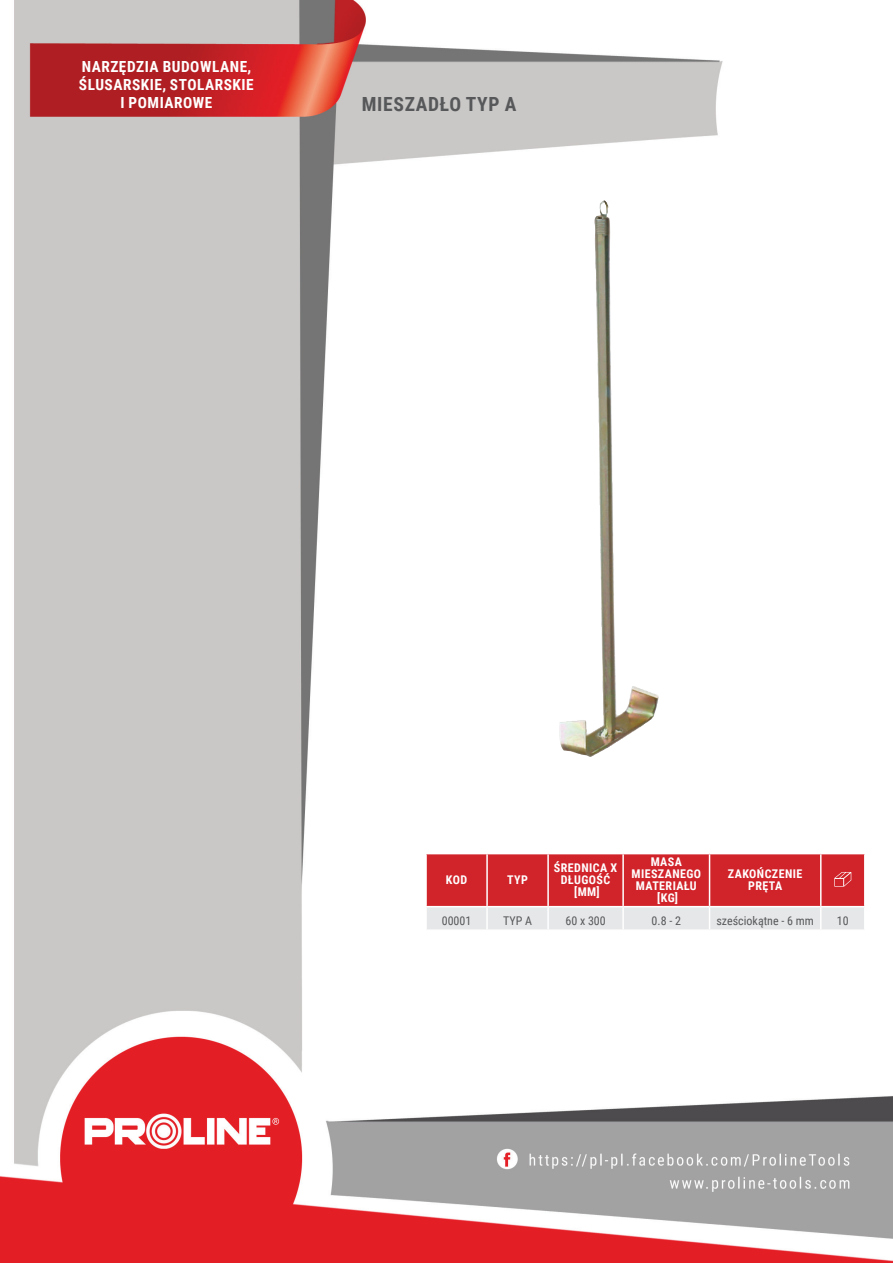
<style>
.page{position:relative;width:893px;height:1263px;background:#fff}
.page>*{position:absolute;margin:0;border:0;box-sizing:border-box;transform-origin:0 0}
.t1{font:700 19.5px "Roboto Condensed";letter-spacing:.035em;color:#57585a}
.t2{font:700 15.3px/18.3px "Roboto Condensed";letter-spacing:.035em;color:#fff;text-align:center}
.t3{font:700 12px/12px "Roboto Condensed";letter-spacing:.035em;color:#fff;text-align:center}
.t4{font:12px "Roboto Condensed";color:#57585a}
</style>
<div class="page">
<img style="left:0;top:0;width:893px;height:1263px">
<img style="left:559px;top:203px;width:99px;height:554px">
<hr style="left:425px;top:854px;width:2px;height:52px;background:#fff">
<hr style="left:425px;top:907px;width:2px;height:22px;background:#fff">
<hr style="left:864px;top:854px;width:2px;height:52px;background:#fff">
<hr style="left:864px;top:907px;width:2px;height:22px;background:#fff">
<hr style="left:425px;top:853px;width:62px;height:1px;background:#fff">
<hr style="left:425px;top:906px;width:62px;height:1px;background:#fff">
<hr style="left:425px;top:929px;width:62px;height:2px;background:#fff">
<hr style="left:487px;top:929px;width:61px;height:2px;background:#fff">
<hr style="left:548px;top:929px;width:75px;height:2px;background:#fff">
<hr style="left:623px;top:929px;width:86px;height:2px;background:#fff">
<hr style="left:709px;top:929px;width:112px;height:2px;background:#fff">
<hr style="left:821px;top:929px;width:44px;height:2px;background:#fff">
<svg style="left:426px;top:853px;width:439px;height:77px;background:#d9686d"></svg>
<p class="t2" style="left:79px;top:56px;width:176px">NARZĘDZIA BUDOWLANE,<br>ŚLUSARSKIE, STOLARSKIE<br>I POMIAROWE</p>
<h1 class="t1" style="left:362px;top:91px;width:156px">MIESZADŁO TYP A</h1>
<p class="t3" style="left:446px;top:874px;width:23px">KOD</p>
<p class="t3" style="left:507px;top:874px;width:22px">TYP</p>
<p class="t3" style="left:554px;top:862px;width:65px">ŚREDNICA X<br>DŁUGOŚĆ [MM]</p>
<p class="t3" style="left:631px;top:856px;width:71px">MASA<br>MIESZANEGO<br>MATERIAŁU [KG]</p>
<p class="t3" style="left:728px;top:868px;width:76px">ZAKOŃCZENIE<br>PRĘTA</p>
<p class="t4" style="left:442px;top:912px;width:31px">00001</p>
<p class="t4" style="left:503px;top:912px;width:30px">TYP A</p>
<p class="t4" style="left:565px;top:912px;width:42px">60 x 300</p>
<p class="t4" style="left:652px;top:912px;width:31px">0.8 - 2</p>
<p class="t4" style="left:716px;top:912px;width:99px">sześciokątne - 6 mm</p>
<p class="t4" style="left:837px;top:912px;width:13px">10</p>
</div>
